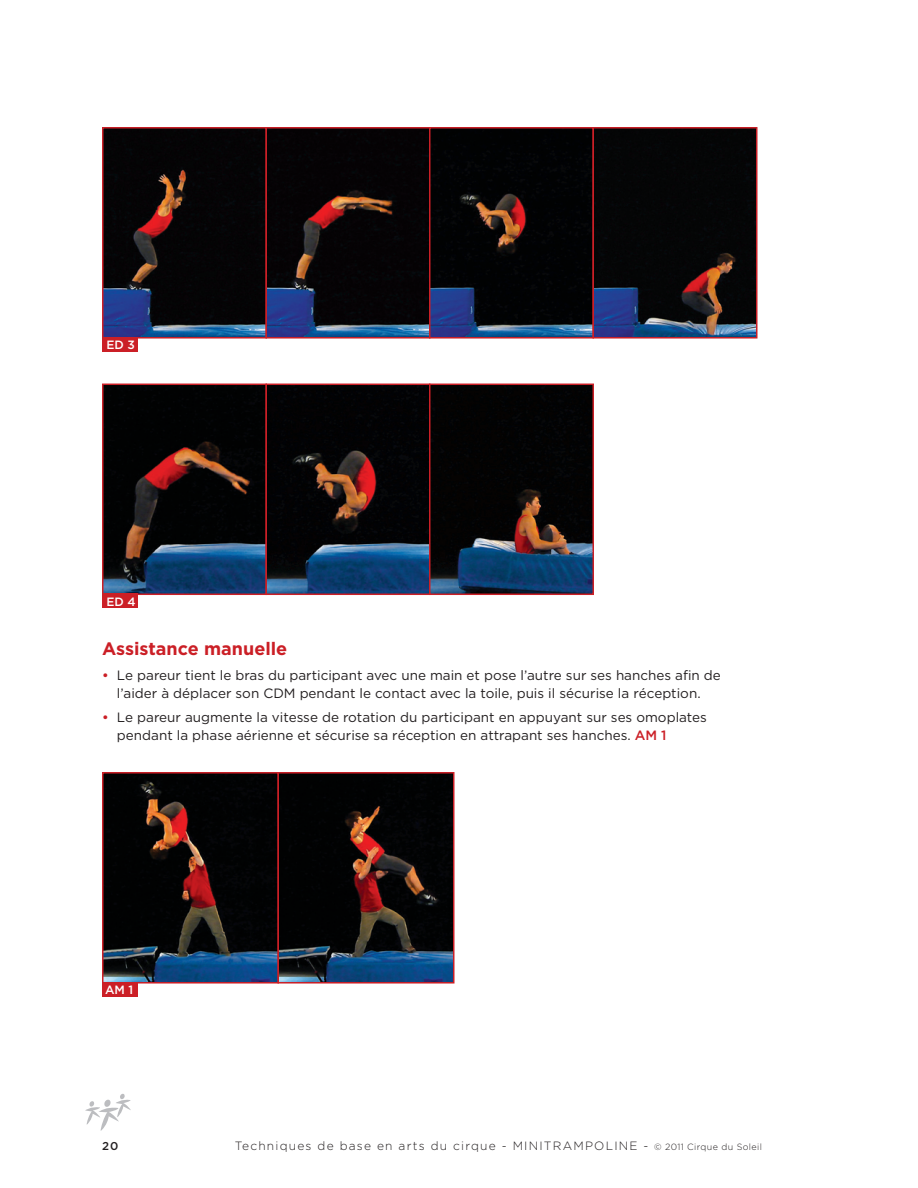
<style>
.page{position:relative;width:918px;height:1188px;background:#fff}
.page>*{position:absolute;margin:0;border:0;box-sizing:border-box;transform-origin:0 0}
.t1{font:700 18px "Gotham";color:#cb1f26}
.t2{font:13.5px/18px "Gotham";color:#231f20;text-align:center}
.t3{font:300 12px "Gotham";letter-spacing:.1em;color:#231f20}
.t4{font:500 12px "Gotham";color:#fff}
.t5{font:500 11.4px "Gotham";color:#231f20}
.s1{font-weight:500;color:#cb1f26}
.s2{font-size:9px}
</style>
<div class="page">
<svg style="left:85px;top:1093px;width:46px;height:38px"></svg>
<img style="left:105px;top:387px;width:486px;height:205px">
<div style="left:102px;top:384px;width:165px;height:211px;border:2px solid #cb1f26"></div>
<div style="left:102px;top:594px;width:36px;height:14px;background:#cb1f26"></div>
<div style="left:266px;top:384px;width:165px;height:211px;border:2px solid #cb1f26"></div>
<div style="left:429px;top:384px;width:165px;height:211px;border:2px solid #cb1f26"></div>
<img style="left:105px;top:130px;width:650px;height:206px">
<div style="left:102px;top:127px;width:165px;height:212px;border:2px solid #cb1f26"></div>
<div style="left:102px;top:337px;width:36px;height:15px;background:#cb1f26"></div>
<div style="left:266px;top:127px;width:165px;height:212px;border:2px solid #cb1f26"></div>
<div style="left:429px;top:127px;width:165px;height:212px;border:2px solid #cb1f26"></div>
<div style="left:593px;top:127px;width:165px;height:212px;border:2px solid #cb1f26"></div>
<img style="left:105px;top:775px;width:347px;height:206px">
<div style="left:102px;top:772px;width:177px;height:212px;border:2px solid #cb1f26"></div>
<div style="left:102px;top:982px;width:36px;height:15px;background:#cb1f26"></div>
<div style="left:278px;top:772px;width:177px;height:212px;border:2px solid #cb1f26"></div>
<p class="t4" style="left:107px;top:338px;width:30px">ED 3</p>
<p class="t4" style="left:107px;top:595px;width:31px">ED 4</p>
<h1 class="t1" style="left:102px;top:638px;width:187px">Assistance manuelle</h1>
<p class="t2" style="left:102px;top:666px;width:620px"><span class="s1">•</span> Le pareur tient le bras du participant avec une main et pose l’autre sur ses hanches afin de l’aider à déplacer son CDM pendant le contact avec la toile, puis il sécurise la réception.</p>
<p class="t2" style="left:117px;top:708px;width:591px;text-align:left;text-indent:-15px"><span class="s1">•</span> Le pareur augmente la vitesse de rotation du participant en appuyant sur ses omoplates pendant la phase aérienne et sécurise sa réception en attrapant ses hanches. <span class="s1">AM 1</span></p>
<p class="t4" style="left:105px;top:983px;width:30px">AM 1</p>
<p class="t5" style="left:102px;top:1139px;width:18px">20</p>
<p class="t3" style="left:235px;top:1140px;width:529px">Techniques de base en arts du cirque - MINITRAMPOLINE - <span class="s2">© 2011 Cirque du Soleil</span></p>
</div>
